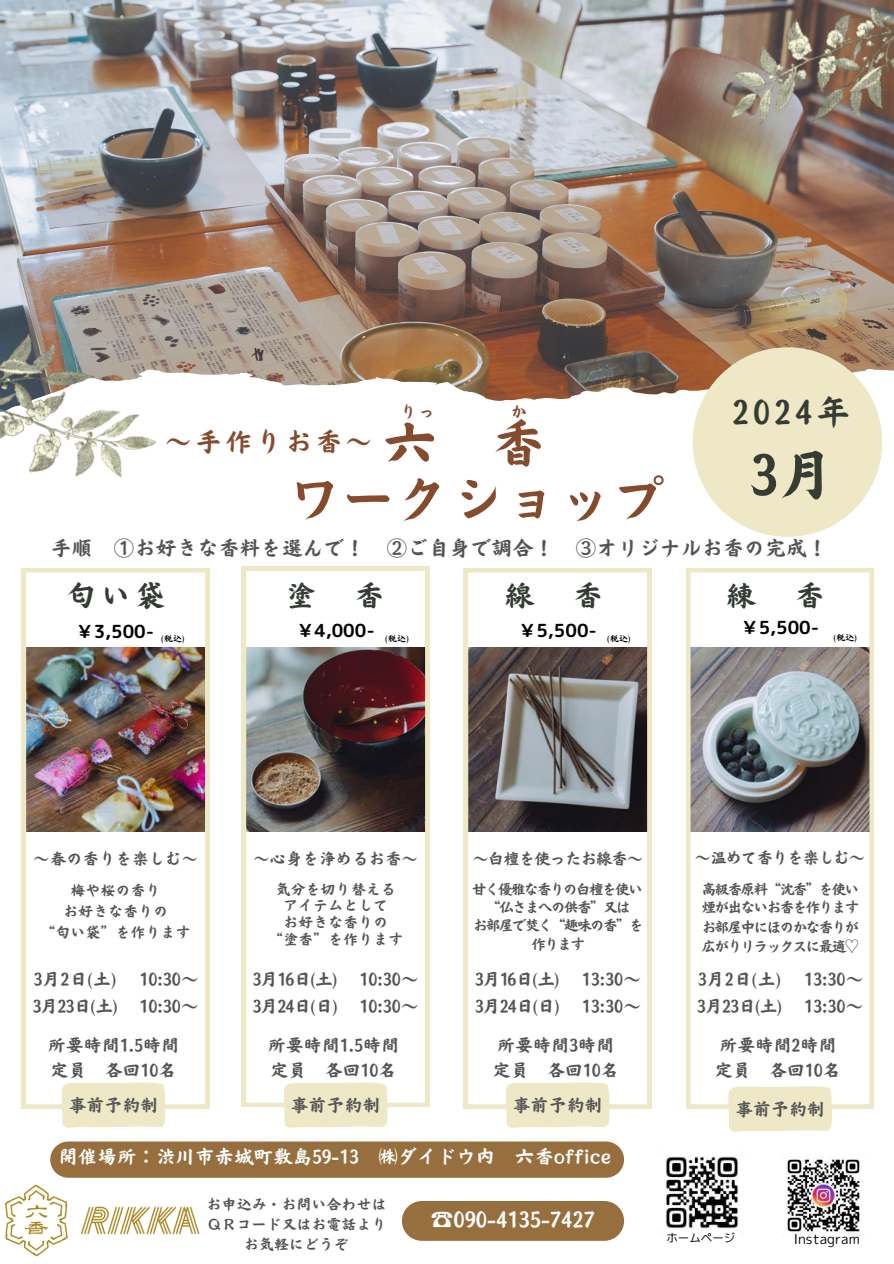
<style>
.page{position:relative;width:894px;height:1264px;background:#fff}
.page>*{position:absolute;margin:0;border:0;box-sizing:border-box;transform-origin:0 0}
.t1{font:57.45px "S Motoya Okai Std W5";color:#343c34}
.t2{font:54px "S Motoya Okai Std W5";color:#864b2d}
.t3{font:34.05px "S Motoya Okai Std W5";letter-spacing:.115em;color:#343c34}
.t4{font:30px "S Motoya Okai Std W5";color:#343c34}
.t5{font:27px "S Motoya Okai Std W5";color:#864b2d}
.t6{font:22.5px "S Motoya Okai Std W5";color:#fff}
.t7{font:21px "S Motoya Okai Std W5";color:#545454}
.t8{font:19.5px "S Motoya Okai Std W5";color:#fff}
.t9{font:18px/24.8px "S Motoya Okai Std W5";color:#545454}
.t10{font:18px "rounded mplus 1 p bold";color:#000}
.t11{font:16.5px "S Motoya Okai Std W5";letter-spacing:-.065em;color:#545454}
.t12{font:16.5px "S Motoya Okai Std W5";color:#545454}
.t13{font:16.5px "S Motoya Okai Std W5";color:#864b2d}
.t14{font:15px "S Motoya Okai Std W5";color:#545454}
.t15{font:15px/18.1px "S Motoya Okai Std W5";letter-spacing:-.135em;color:#545454;text-align:center}
.t16{font:13.65px "rounded mplus 1 p regular";color:#000}
.t17{font:11.4px "rounded mplus 1 p regular";color:#000}
.t18{font:9px "S Motoya Okai Std W5";color:#000}
</style>
<div class="page">
<img style="left:0;top:0;width:893px;height:369px">
<svg style="left:173px;top:369px;width:720px;height:340px"></svg>
<div style="left:692px;top:347px;width:190px;height:190px;background:#efe8c6;border-radius:50%"></div>
<img style="left:0;top:298px;width:173px;height:179px">
<img style="left:711px;top:0;width:182px;height:147px">
<svg style="left:242px;top:566px;width:187px;height:540px"></svg>
<svg style="left:686px;top:568px;width:187px;height:540px"></svg>
<svg style="left:463px;top:568px;width:188px;height:540px"></svg>
<img style="left:22px;top:568px;width:187px;height:540px">
<div style="left:62px;top:1081px;width:103px;height:46px;background:#efe8c6"></div>
<div style="left:284px;top:1081px;width:103px;height:46px;background:#efe8c6"></div>
<div style="left:728px;top:1085px;width:103px;height:46px;background:#efe8c6"></div>
<svg style="left:505px;top:1081px;width:104px;height:46px;background:#efe9c9"></svg>
<div style="left:402px;top:1200px;width:222px;height:40px;background:#976f3e;border-radius:20px"></div>
<img style="left:665px;top:1156px;width:74px;height:74px">
<img style="left:787px;top:1159px;width:73px;height:73px">
<div style="left:50px;top:1141px;width:574px;height:36px;background:#976f3e"></div>
<img style="left:4px;top:1163px;width:200px;height:94px">
<p class="t3" style="left:732px;top:395px;width:119px">2024年</p>
<h6 class="t13" style="left:400px;top:403px;width:36px">りっ</h6>
<h6 class="t13" style="left:510px;top:403px;width:18px">か</h6>
<h6 class="t5" style="left:165px;top:428px;width:205px">～手作りお香～</h6>
<h6 class="t2" style="left:383px;top:416px;width:155px">六 香</h6>
<p class="t1" style="left:749px;top:446px;width:72px">3月</p>
<h6 class="t2" style="left:287px;top:471px;width:380px">ワークショップ</h6>
<h6 class="t7" style="left:50px;top:537px;width:778px">手順 ①お好きな香料を選んで！ ②ご自身で調合！ ③オリジナルお香の完成！</h6>
<p class="t4" style="left:66px;top:581px;width:100px">匂い袋</p>
<p class="t4" style="left:285px;top:581px;width:31px">塗</p>
<p class="t4" style="left:354px;top:581px;width:27px">香</p>
<p class="t4" style="left:504px;top:581px;width:31px">線</p>
<p class="t4" style="left:572px;top:581px;width:27px">香</p>
<p class="t4" style="left:725px;top:581px;width:31px">練</p>
<p class="t4" style="left:794px;top:581px;width:27px">香</p>
<h6 class="t10" style="left:76px;top:618px;width:80px">￥3,500-</h6>
<p class="t18" style="left:161px;top:634px;width:25px">(税込)</p>
<p class="t10" style="left:296px;top:618px;width:80px">￥4,000-</p>
<p class="t10" style="left:518px;top:618px;width:80px">￥5,500-</p>
<p class="t10" style="left:740px;top:614px;width:80px">￥5,500-</p>
<p class="t18" style="left:385px;top:634px;width:25px">(税込)</p>
<h6 class="t18" style="left:607px;top:634px;width:25px">(税込)</h6>
<h6 class="t18" style="left:833px;top:632px;width:25px">(税込)</h6>
<h6 class="t12" style="left:33px;top:850px;width:164px">～春の香りを楽しむ～</h6>
<h6 class="t14" style="left:71px;top:883px;width:91px">梅や桜の香り</h6>
<h6 class="t14" style="left:63px;top:903px;width:106px">お好きな香りの</h6>
<h6 class="t14" style="left:41px;top:924px;width:151px">“匂い袋”を作ります</h6>
<h3 class="t9" style="left:33px;top:967px;width:84px">3月 2日 (土)</h3>
<h3 class="t9" style="left:139px;top:967px;width:58px">10:30～</h3>
<h3 class="t9" style="left:32px;top:993px;width:86px">3月 23日 (土)</h3>
<h3 class="t9" style="left:139px;top:993px;width:58px">10:30～</h3>
<h6 class="t9" style="left:48px;top:1033px;width:133px">所要時間1.5時間定員 各回10名</h6>
<p class="t11" style="left:253px;top:850px;width:164px">～心身を浄めるお香～</p>
<p class="t14" style="left:275px;top:881px;width:121px">気分を切り替える</p>
<h6 class="t14" style="left:283px;top:898px;width:106px">アイテムとして</h6>
<h6 class="t14" style="left:283px;top:915px;width:106px">お好きな香りの</h6>
<h6 class="t14" style="left:268px;top:932px;width:136px">“塗香”を作ります</h6>
<p class="t9" style="left:252px;top:967px;width:86px">3月 16日 (土)</p>
<p class="t9" style="left:359px;top:967px;width:58px">10:30～</p>
<p class="t9" style="left:252px;top:993px;width:86px">3月24日(日)</p>
<p class="t9" style="left:359px;top:993px;width:58px">10:30～</p>
<p class="t9" style="left:268px;top:1033px;width:133px">所要時間1.5時間定員 各回10名</p>
<h6 class="t11" style="left:472px;top:850px;width:170px">～白檀を使ったお線香～</h6>
<h6 class="t15" style="left:472px;top:880px;width:172px">甘く優雅な香りの白檀を使い</h6>
<p class="t15" style="left:485px;top:898px;width:146px">“仏さまへの供香”又は</p>
<h6 class="t15" style="left:472px;top:916px;width:172px">お部屋で焚く“趣味の香”を作ります</h6>
<h6 class="t9" style="left:474px;top:967px;width:86px">3月 16日 (土)</h6>
<h6 class="t9" style="left:581px;top:967px;width:58px">13:30～</h6>
<h6 class="t9" style="left:474px;top:993px;width:86px">3月24日(日)</h6>
<h6 class="t9" style="left:581px;top:993px;width:58px">13:30～</h6>
<h6 class="t9" style="left:492px;top:1033px;width:127px">所要時間3時間定員 各回10名</h6>
<p class="t11" style="left:694px;top:849px;width:170px">～温めて香りを楽しむ～</p>
<h6 class="t14" style="left:701px;top:881px;width:159px">高級香原料“沈香”を使い</h6>
<p class="t15" style="left:701px;top:898px;width:159px">煙が出ないお香を作ります</p>
<h6 class="t15" style="left:701px;top:918px;width:159px">お部屋中にほのかな香りが</h6>
<p class="t15" style="left:701px;top:937px;width:159px">広がりリラックスに最適♡</p>
<h6 class="t9" style="left:697px;top:967px;width:84px">3月 2日 (土)</h6>
<p class="t9" style="left:803px;top:967px;width:58px">13:30～</p>
<p class="t9" style="left:696px;top:993px;width:86px">3月 23日 (土)</p>
<p class="t9" style="left:803px;top:993px;width:58px">13:30～</p>
<p class="t9" style="left:714px;top:1033px;width:127px">所要時間2時間定員 各回10名</p>
<h1 class="t9" style="left:68px;top:1092px;width:91px">事前予約制</h1>
<p class="t9" style="left:290px;top:1092px;width:91px">事前予約制</p>
<h4 class="t9" style="left:512px;top:1092px;width:91px">事前予約制</h4>
<h1 class="t9" style="left:734px;top:1096px;width:92px">事前予約制</h1>
<h5 class="t8" style="left:58px;top:1147px;width:554px">開催場所：渋川市赤城町敷島59-13 ㈱ダイドウ内 六香office</h5>
<h6 class="t14" style="left:206px;top:1196px;width:181px">お申込み・お問い合わせは</h6>
<h6 class="t14" style="left:206px;top:1216px;width:181px">ＱＲコード又はお電話より</h6>
<p class="t14" style="left:244px;top:1237px;width:106px">お気軽にどうぞ</p>
<p class="t6" style="left:431px;top:1208px;width:165px">☎090-4135-7427</p>
<p class="t17" style="left:666px;top:1229px;width:70px">ホームページ</p>
<p class="t16" style="left:793px;top:1229px;width:67px">Instagram</p>
</div>
